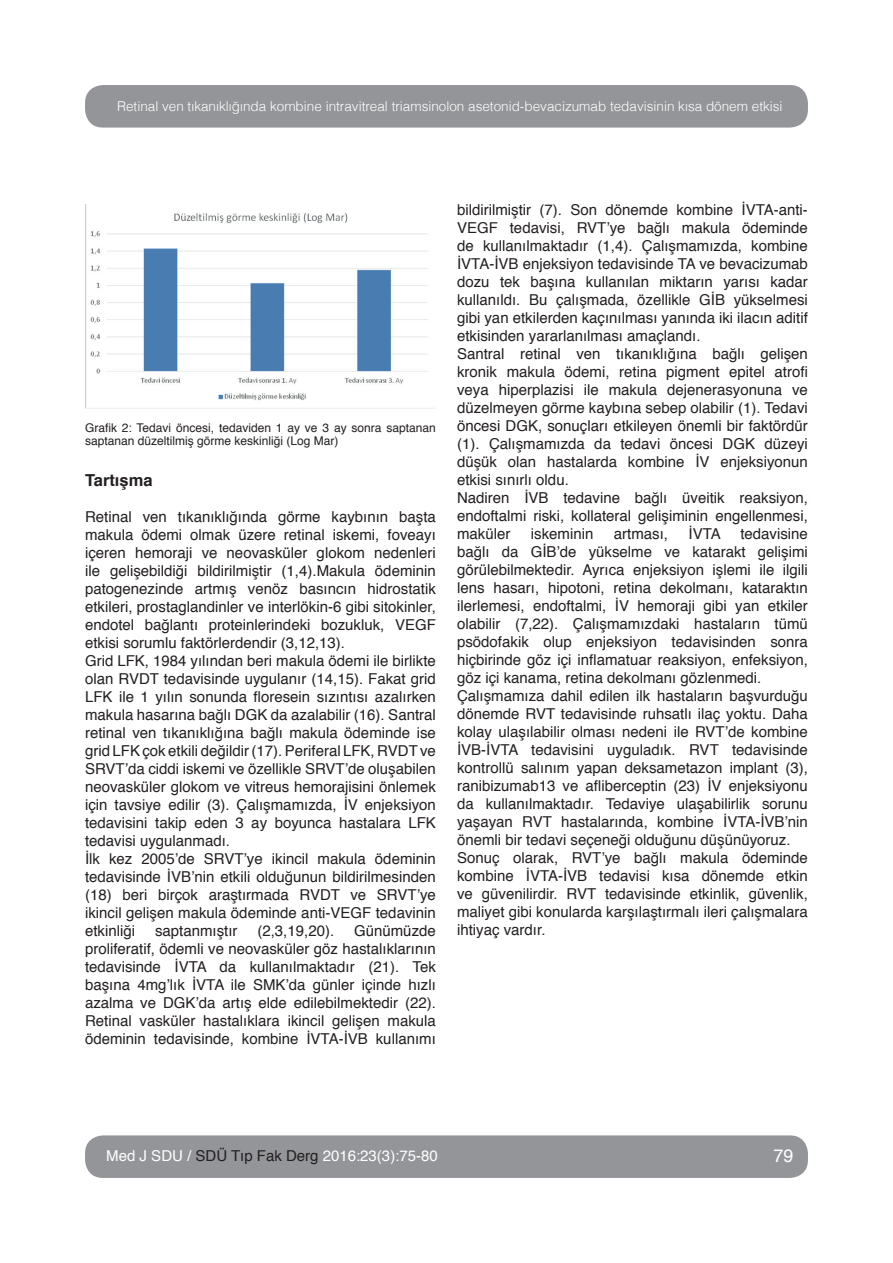
<style>
.page{position:relative;width:893px;height:1263px;background:#fff}
.page>*{position:absolute;margin:0;border:0;box-sizing:border-box;transform-origin:0 0}
.t1{font:18px "Helvetica";color:#fff}
.başlık{font:700 16.5px "Helvetica";color:#231f20}
.metin{font:15px/18px "Helvetica";color:#231f20;text-align:justify}
.alt_sol_band{font:15px "Helvetica";color:#fff}
.üst_sağ_band{font:300 13.5px "Helvetica";color:#fff}
.tablo_yazı{font:12px/13.5px "Helvetica";color:#231f20}
.s1{color:#231f20}
</style>
<div class="page">
<div style="left:85px;top:85px;width:723px;height:43px;background:#939598;border-radius:18px"></div>
<div style="left:85px;top:1135px;width:723px;height:43px;background:#939598;border-radius:18px"></div>
<img style="left:85px;top:204px;width:351px;height:205px">
<p class="üst_sağ_band" style="left:117px;top:95px;width:667px">Retinal ven tıkanıklığında kombine intravitreal triamsinolon asetonid-bevacizumab tedavisinin kısa dönem etkisi</p>
<p class="tablo_yazı" style="left:85px;top:421px;width:352px">Grafik 2: Tedavi öncesi, tedaviden 1 ay ve 3 ay sonra saptanan saptanan düzeltilmiş görme keskinliği (Log Mar)</p>
<p class="başlık" style="left:85px;top:467px;width:69px">Tartışma</p>
<p class="metin" style="left:85px;top:508px;width:352px">Retinal ven tıkanıklığında görme kaybının başta makula ödemi olmak üzere retinal iskemi, foveayı içeren hemoraji ve neovasküler glokom nedenleri ile gelişebildiği bildirilmiştir (1,4).Makula ödeminin patogenezinde artmış venöz basıncın hidrostatik etkileri, prostaglandinler ve interlökin-6 gibi sitokinler, endotel bağlantı proteinlerindeki bozukluk, VEGF etkisi sorumlu faktörlerdendir (3,12,13).</p>
<p class="metin" style="left:85px;top:652px;width:352px">Grid LFK, 1984 yılından beri makula ödemi ile birlikte olan RVDT tedavisinde uygulanır (14,15). Fakat grid LFK ile 1 yılın sonunda floresein sızıntısı azalırken makula hasarına bağlı DGK da azalabilir (16). Santral retinal ven tıkanıklığına bağlı makula ödeminde ise grid LFK çok etkili değildir (17). Periferal LFK, RVDT ve SRVT’da ciddi iskemi ve özellikle SRVT’de oluşabilen neovasküler glokom ve vitreus hemorajisini önlemek için tavsiye edilir (3). Çalışmamızda, İV enjeksiyon tedavisini takip eden 3 ay boyunca hastalara LFK tedavisi uygulanmadı.</p>
<p class="metin" style="left:85px;top:850px;width:352px">İlk kez 2005’de SRVT’ye ikincil makula ödeminin tedavisinde İVB’nin etkili olduğunun bildirilmesinden (18) beri birçok araştırmada RVDT ve SRVT’ye ikincil gelişen makula ödeminde anti-VEGF tedavinin etkinliği</p>
<p class="metin" style="left:85px;top:922px;width:352px;text-indent:269px">Günümüzde proliferatif, ödemli ve neovasküler göz hastalıklarının tedavisinde İVTA da kullanılmaktadır (21). Tek başına 4mg’lık İVTA ile SMK’da günler içinde hızlı azalma ve DGK’da artış elde edilebilmektedir (22).<br>Retinal vasküler hastalıklara ikincil gelişen makula ödeminin tedavisinde, kombine İVTA-İVB kullanımı</p>
<p class="metin" style="left:155px;top:922px;width:84px">saptanmıştır</p>
<p class="metin" style="left:257px;top:922px;width:78px">(2,3,19,20).</p>
<p class="metin" style="left:457px;top:202px;width:352px">bildirilmiştir (7). Son dönemde kombine İVTA-anti-VEGF tedavisi, RVT’ye bağlı makula ödeminde de kullanılmaktadır (1,4). Çalışmamızda, kombine İVTA-İVB enjeksiyon tedavisinde TA ve bevacizumab dozu tek başına kullanılan miktarın yarısı kadar kullanıldı. Bu çalışmada, özellikle GİB yükselmesi gibi yan etkilerden kaçınılması yanında iki ilacın aditif etkisinden yararlanılması amaçlandı.</p>
<p class="metin" style="left:457px;top:346px;width:352px">Santral retinal ven tıkanıklığına bağlı gelişen kronik makula ödemi, retina pigment epitel atrofi veya hiperplazisi ile makula dejenerasyonuna ve düzelmeyen görme kaybına sebep olabilir (1). Tedavi öncesi DGK, sonuçları etkileyen önemli bir faktördür (1). Çalışmamızda da tedavi öncesi DGK düzeyi düşük olan hastalarda kombine İV enjeksiyonun etkisi sınırlı oldu.</p>
<p class="metin" style="left:457px;top:490px;width:352px">Nadiren İVB tedavine bağlı üveitik reaksiyon, endoftalmi riski, kollateral gelişiminin engellenmesi, maküler</p>
<p class="metin" style="left:531px;top:526px;width:64px">iskeminin</p>
<p class="metin" style="left:614px;top:526px;width:56px">artması,</p>
<p class="metin" style="left:688px;top:526px;width:34px">İVTA</p>
<p class="metin" style="left:457px;top:526px;width:352px;text-indent:283px">tedavisine bağlı da GİB’de yükselme ve katarakt gelişimi görülebilmektedir. Ayrıca enjeksiyon işlemi ile ilgili lens hasarı, hipotoni, retina dekolmanı, kataraktın ilerlemesi, endoftalmi, İV hemoraji gibi yan etkiler olabilir (7,22). Çalışmamızdaki hastaların tümü psödofakik olup enjeksiyon tedavisinden sonra hiçbirinde göz içi inflamatuar reaksiyon, enfeksiyon, göz içi kanama, retina dekolmanı gözlenmedi.</p>
<p class="metin" style="left:457px;top:688px;width:352px">Çalışmamıza dahil edilen ilk hastaların başvurduğu dönemde RVT tedavisinde ruhsatlı ilaç yoktu. Daha kolay ulaşılabilir olması nedeni ile RVT’de kombine İVB-İVTA tedavisini uyguladık. RVT tedavisinde kontrollü salınım yapan deksametazon implant (3), ranibizumab13 ve afliberceptin (23) İV enjeksiyonu da kullanılmaktadır. Tedaviye ulaşabilirlik sorunu yaşayan RVT hastalarında, kombine İVTA-İVB’nin önemli bir tedavi seçeneği olduğunu düşünüyoruz.</p>
<p class="metin" style="left:457px;top:850px;width:352px">Sonuç olarak, RVT’ye bağlı makula ödeminde kombine İVTA-İVB tedavisi kısa dönemde etkin ve güvenilirdir. RVT tedavisinde etkinlik, güvenlik, maliyet gibi konularda karşılaştırmalı ileri çalışmalara ihtiyaç vardır.</p>
<p class="alt_sol_band" style="left:106px;top:1144px;width:333px">Med J SDU / <span class="s1">SDÜ Tıp Fak Derg</span> 2016:23(3):75-80</p>
<p class="t1" style="left:773px;top:1142px;width:22px">79</p>
</div>
